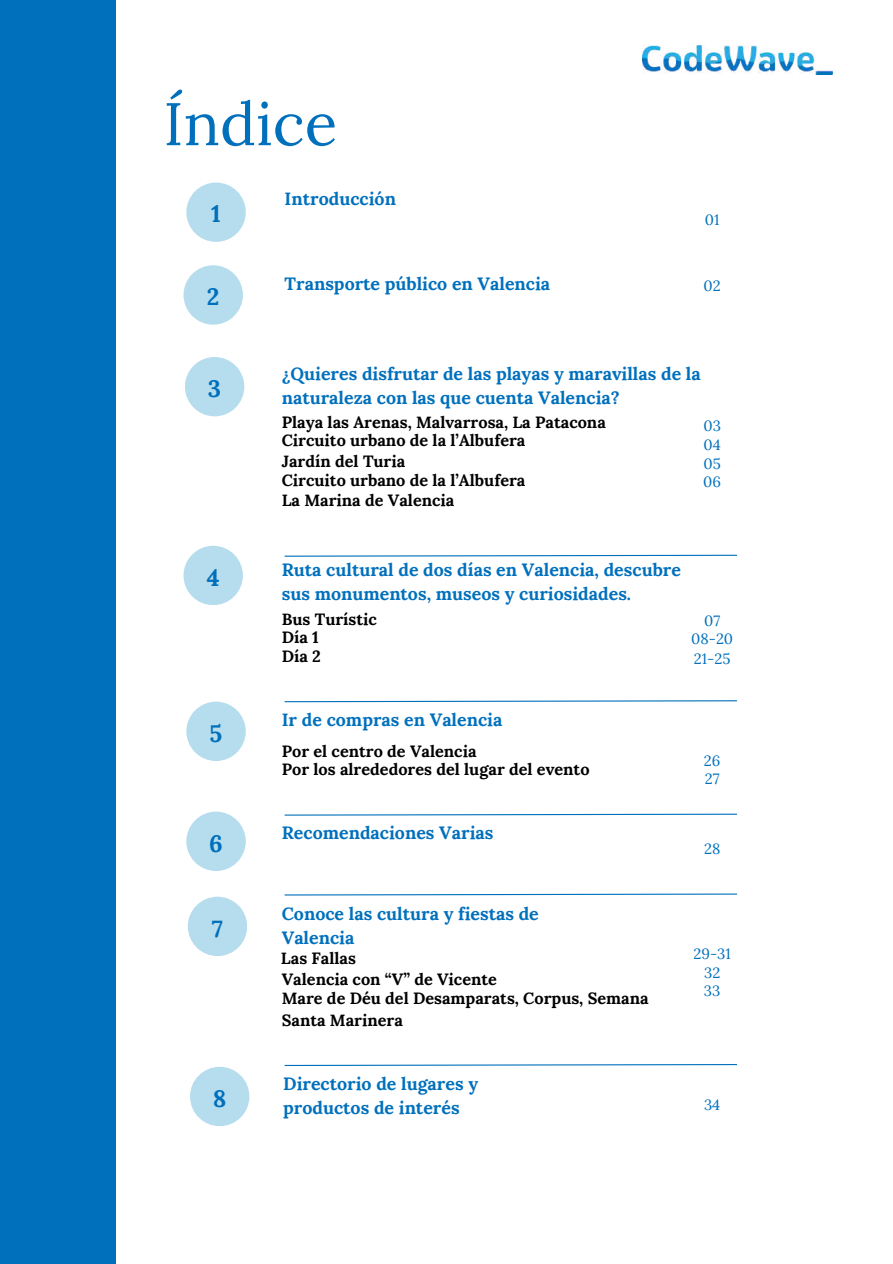
<style>
.page{position:relative;width:893px;height:1264px;background:#fff}
.page>*{position:absolute;margin:0;border:0;box-sizing:border-box;transform-origin:0 0}
.t1{font:60px "Lora";color:#0070bc}
.t2{font:700 23.7px "Lora";color:#0070bc}
.t3{font:700 17.7px/24.5px "Lora";color:#0070bc}
.t4{font:700 16.35px/18.3px "Lora";color:#000100}
.t5{font:14.85px/19.2px "Lora";color:#0070bc;text-align:justify}
</style>
<div class="page">
<div style="left:0;top:0;width:115px;height:1263px;background:#0070bc"></div>
<img style="left:642px;top:45px;width:190px;height:29px">
<svg style="left:284px;top:813px;width:453px;height:3px"></svg>
<div style="left:186px;top:811px;width:60px;height:60px;background:#b6dded;border-radius:50%"></div>
<svg style="left:284px;top:1064px;width:453px;height:2px"></svg>
<div style="left:190px;top:1066px;width:59px;height:60px;background:#b6dded;border-radius:50%"></div>
<div style="left:183px;top:265px;width:60px;height:60px;background:#b6dded;border-radius:50%"></div>
<div style="left:186px;top:182px;width:60px;height:60px;background:#b6dded;border-radius:50%"></div>
<div style="left:185px;top:357px;width:59px;height:59px;background:#b6dded;border-radius:50%"></div>
<svg style="left:284px;top:554px;width:453px;height:3px"></svg>
<div style="left:183px;top:545px;width:60px;height:60px;background:#b6dded;border-radius:50%"></div>
<svg style="left:284px;top:700px;width:453px;height:2px"></svg>
<div style="left:186px;top:701px;width:60px;height:60px;background:#b6dded;border-radius:50%"></div>
<svg style="left:284px;top:893px;width:453px;height:3px"></svg>
<div style="left:188px;top:896px;width:59px;height:60px;background:#b6dded;border-radius:50%"></div>
<h1 class="t1" style="left:163px;top:85px;width:175px">Índice</h1>
<h2 class="t2" style="left:211px;top:199px;width:11px">1</h2>
<p class="t3" style="left:284px;top:186px;width:113px">Introducción</p>
<p class="t5" style="left:704px;top:210px;width:16px">01</p>
<h2 class="t2" style="left:207px;top:281px;width:14px">2</h2>
<h2 class="t2" style="left:208px;top:373px;width:15px">3</h2>
<p class="t3" style="left:284px;top:271px;width:267px">Transporte público en Valencia</p>
<p class="t5" style="left:703px;top:276px;width:19px">02</p>
<p class="t3" style="left:282px;top:361px;width:420px">¿Quieres disfrutar de las playas y maravillas de la naturaleza con las que cuenta Valencia?</p>
<p class="t4" style="left:282px;top:413px;width:325px">Playa las Arenas, Malvarrosa, La Patacona<br>Circuito urbano de la l’Albufera</p>
<p class="t4" style="left:282px;top:451px;width:245px;line-height:18.9px">Jardín del Turia<br>Circuito urbano de la l’Albufera</p>
<p class="t4" style="left:282px;top:491px;width:174px">La Marina de Valencia</p>
<p class="t5" style="left:703px;top:416px;width:19px">03<br>04<br>05</p>
<p class="t5" style="left:703px;top:472px;width:19px">06</p>
<h2 class="t2" style="left:207px;top:562px;width:14px">4</h2>
<p class="t3" style="left:282px;top:557px;width:400px">Ruta cultural de dos días en Valencia, descubre sus monumentos, museos y curiosidades.</p>
<p class="t4" style="left:282px;top:609px;width:97px">Bus Turístic</p>
<p class="t5" style="left:704px;top:610px;width:18px">07</p>
<h2 class="t2" style="left:210px;top:717px;width:14px">5</h2>
<h2 class="t2" style="left:209px;top:827px;width:15px">6</h2>
<h2 class="t2" style="left:212px;top:912px;width:13px">7</h2>
<h2 class="t2" style="left:213px;top:1082px;width:15px">8</h2>
<p class="t4" style="left:282px;top:628px;width:39px">Día 1</p>
<p class="t5" style="left:691px;top:629px;width:43px">08-20</p>
<p class="t4" style="left:282px;top:647px;width:41px">Día 2</p>
<p class="t5" style="left:693px;top:648px;width:38px">21-25</p>
<p class="t3" style="left:282px;top:707px;width:222px">Ir de compras en Valencia</p>
<p class="t4" style="left:282px;top:742px;width:309px">Por el centro de Valencia<br>Por los alrededores del lugar del evento</p>
<p class="t3" style="left:282px;top:820px;width:213px">Recomendaciones Varias</p>
<p class="t3" style="left:282px;top:901px;width:258px">Conoce las cultura y fiestas de<br>Valencia</p>
<p class="t5" style="left:703px;top:751px;width:18px;line-height:18.1px">26<br>27</p>
<p class="t5" style="left:704px;top:839px;width:18px">28</p>
<p class="t5" style="left:693px;top:944px;width:39px;text-align:center">29-31<br>32</p>
<p class="t4" style="left:281px;top:947px;width:217px;line-height:21.1px">Las Fallas<br>Valencia con “V” de Vicente</p>
<p class="t4" style="left:282px;top:987px;width:368px;line-height:22.2px">Mare de Déu del Desamparats, Corpus, Semana<br>Santa Marinera</p>
<p class="t5" style="left:704px;top:981px;width:18px">33</p>
<p class="t3" style="left:283px;top:1071px;width:196px">Directorio de lugares y productos de interés</p>
<p class="t5" style="left:704px;top:1094px;width:18px">34</p>
</div>
